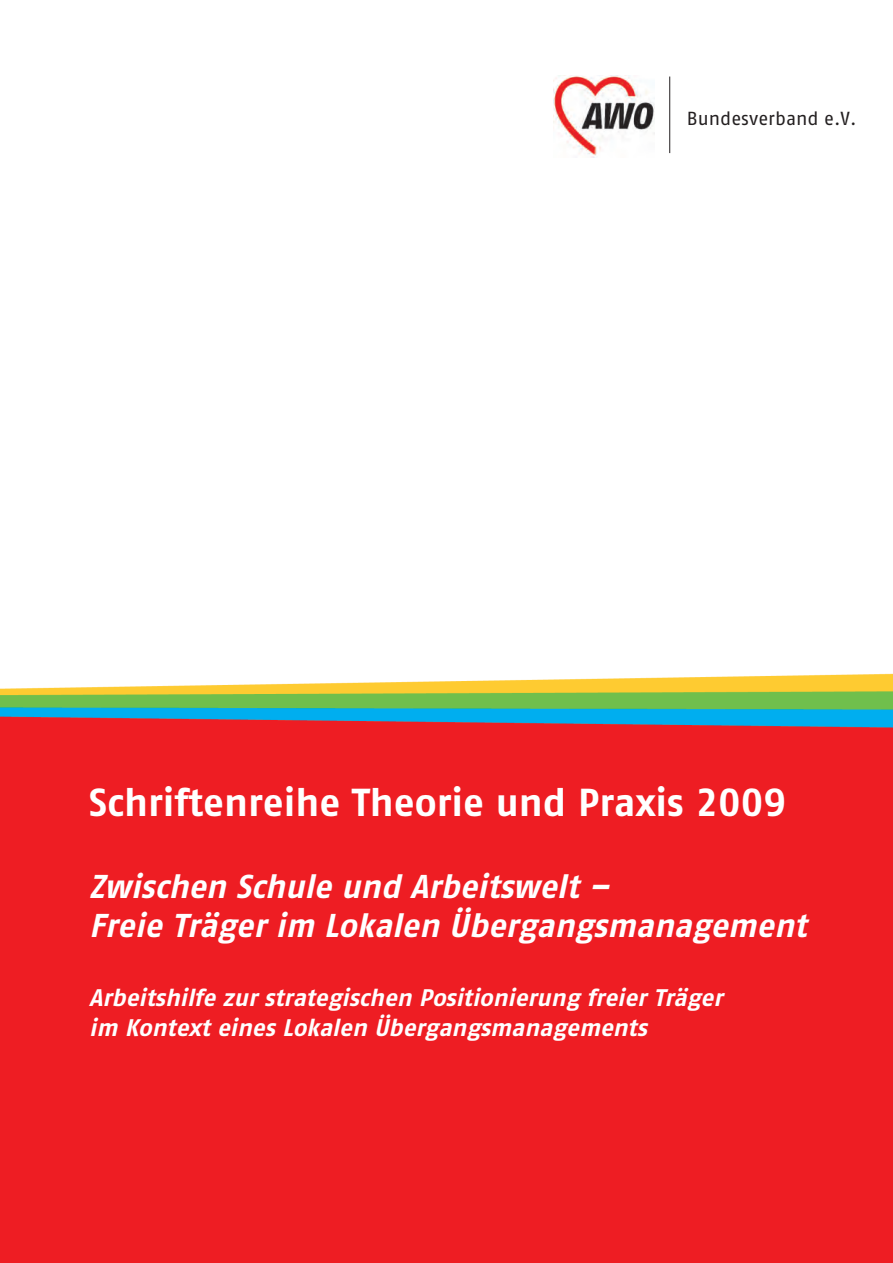
<style>
.page{position:relative;width:893px;height:1263px;background:#fff}
.page>*{position:absolute;margin:0;border:0;box-sizing:border-box;transform-origin:0 0}
.t1{font:700 39px "AWO Fago Office";color:#fff}
.t2{font:italic 700 33px/39px "AWO Fago Office";color:#fff}
.t3{font:italic 700 24px/30px "AWO Fago Office";color:#fff}
.t4{font:18.9px "AWO Fago Office";color:#231f20}
</style>
<div class="page">
<img style="left:0;top:673px;width:893px;height:590px">
<img style="left:553px;top:75px;width:101px;height:83px">
<hr style="left:669px;top:77px;width:1px;height:76px;background:#231f20">
<p class="t4" style="left:687px;top:108px;width:171px">Bundesverband e.V.</p>
<h1 class="t1" style="left:89px;top:779px;width:698px">Schriftenreihe Theorie und Praxis 2009</h1>
<h2 class="t2" style="left:89px;top:867px;width:727px">Zwischen Schule und Arbeitswelt –<br>Freie Träger im Lokalen Übergangsmanagement</h2>
<p class="t3" style="left:89px;top:982px;width:640px">Arbeitshilfe zur strategischen Positionierung freier Träger im Kontext eines Lokalen Übergangsmanagements</p>
</div>
